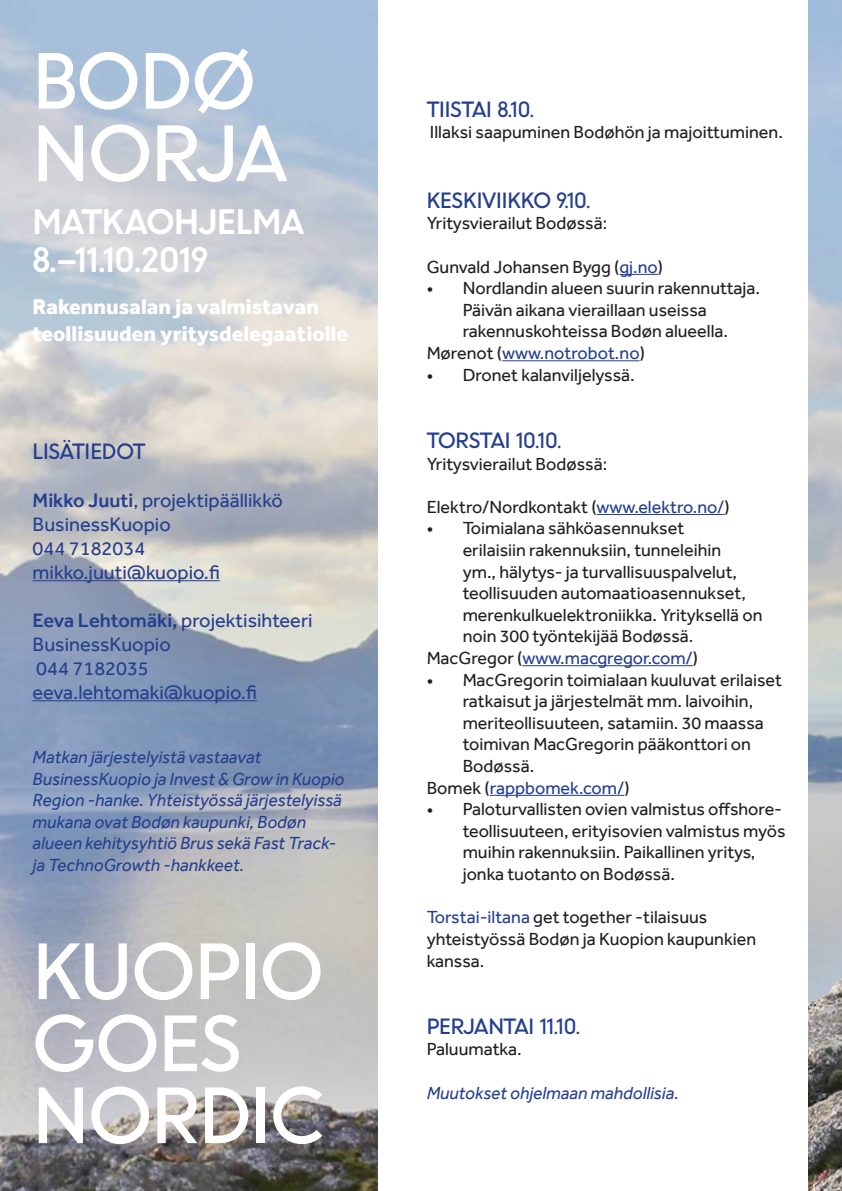
<style>
.page{position:relative;width:842px;height:1191px;background:#fff}
.page>*{position:absolute;margin:0;border:0;box-sizing:border-box;transform-origin:0 0}
.t1{font:500 72px "U8";letter-spacing:-.01em;color:#fff}
.t2{font:700 32px/38.4px "U8";color:#fff}
.t3{font:800 22px/26.4px "Effra";color:#fff}
.t4{font:20px "Effra";color:#253f8e}
.t5{font:500 20px "U8";letter-spacing:-.01em;color:#253f8e}
.t6{font:18px/21.6px "Effra";color:#231f20}
.t7{font:italic 18px/21.6px "Effra";color:#253f8e}
.t8{font:18px "Effra";color:#253f8e}
.s1{font-weight:500}
.s2{color:#253f8e}
.s3{color:#231f20}
</style>
<div class="page">
<img style="left:0;top:0;width:842px;height:1191px">
<div style="left:378px;top:0;width:430px;height:1191px;background:#fff"></div>
<hr style="left:619px;top:274px;width:39px;height:1px;background:#253f8e">
<hr style="left:502px;top:360px;width:138px;height:1px;background:#253f8e">
<hr style="left:597px;top:514px;width:127px;height:1px;background:#253f8e">
<hr style="left:522px;top:665px;width:171px;height:1px;background:#253f8e">
<hr style="left:490px;top:795px;width:134px;height:1px;background:#253f8e">
<hr style="left:33px;top:580px;width:187px;height:1px;background:#253f8e">
<hr style="left:33px;top:700px;width:224px;height:1px;background:#253f8e">
<p class="t1" style="left:33px;top:25px;width:224px">BODØ</p>
<p class="t1" style="left:33px;top:98px;width:256px">NORJA</p>
<p class="t2" style="left:33px;top:199px;width:273px">MATKAOHJELMA<br>8.–11.10.2019</p>
<p class="t3" style="left:33px;top:293px;width:317px">Rakennusalan ja valmistavan teollisuuden yritysdelegaatiolle</p>
<p class="t5" style="left:33px;top:435px;width:114px">LISÄTIEDOT</p>
<p class="t4" style="left:33px;top:488px;width:252px"><span class="s1">Mikko Juuti</span>, projektipäällikkö</p>
<p class="t4" style="left:33px;top:512px;width:140px">BusinessKuopio</p>
<p class="t4" style="left:33px;top:536px;width:114px">044 7182034</p>
<p class="t4" style="left:33px;top:560px;width:189px">mikko.juuti@kuopio.fi</p>
<p class="t4" style="left:33px;top:608px;width:282px"><span class="s1">Eeva Lehtomäki,</span> projektisihteeri</p>
<p class="t4" style="left:33px;top:632px;width:140px">BusinessKuopio</p>
<p class="t4" style="left:36px;top:656px;width:114px">044 7182035</p>
<p class="t4" style="left:33px;top:680px;width:226px">eeva.lehtomaki@kuopio.fi</p>
<p class="t7" style="left:33px;top:746px;width:313px">Matkan järjestelyistä vastaavat BusinessKuopio ja Invest &amp; Grow in Kuopio Region -hanke. Yhteistyössä järjestelyissä mukana ovat Bodøn kaupunki, Bodøn alueen kehitysyhtiö Brus sekä Fast Track&shy;ja TechnoGrowth -hankkeet.</p>
<p class="t1" style="left:33px;top:915px;width:292px">KUOPIO</p>
<p class="t1" style="left:33px;top:987px;width:211px">GOES</p>
<p class="t1" style="left:33px;top:1059px;width:292px">NORDIC</p>
<p class="t5" style="left:427px;top:93px;width:109px">TIISTAI 8.10.</p>
<p class="t6" style="left:430px;top:121px;width:354px">Illaksi saapuminen Bodøhön ja majoittuminen.</p>
<p class="t5" style="left:427px;top:185px;width:165px">KESKIVIIKKO 9.10.</p>
<p class="t6" style="left:427px;top:212px;width:182px">Yritysvierailut Bodøssä:</p>
<p class="t6" style="left:427px;top:256px;width:238px">Gunvald Johansen Bygg (<span class="s2">gj.no</span>)</p>
<p class="t6" style="left:463px;top:277px;width:299px;text-indent:-36px">• Nordlandin alueen suurin rakennuttaja.<br>Päivän aikana vieraillaan useissa rakennuskohteissa Bodøn alueella.</p>
<p class="t8" style="left:427px;top:342px;width:220px"><span class="s3">Mørenot (</span>www.notrobot.no<span class="s3">)</span></p>
<p class="t6" style="left:427px;top:364px;width:210px">• Dronet kalanviljelyssä.</p>
<p class="t5" style="left:427px;top:425px;width:136px">TORSTAI 10.10.</p>
<p class="t6" style="left:427px;top:452px;width:182px">Yritysvierailut Bodøssä:</p>
<p class="t6" style="left:427px;top:496px;width:305px">Elektro/Nordkontakt (<span class="s2">www.elektro.no/</span>)</p>
<p class="t6" style="left:463px;top:517px;width:301px;text-indent:-36px">• Toimialana sähköasennukset<br>erilaisiin rakennuksiin, tunneleihin<br>ym., hälytys- ja turvallisuuspalvelut, teollisuuden automaatioasennukset, merenkulkuelektroniikka. Yrityksellä on noin 300 työntekijää Bodøssä.</p>
<p class="t8" style="left:427px;top:647px;width:273px"><span class="s3">MacGregor (</span>www.macgregor.com/<span class="s3">)</span></p>
<p class="t6" style="left:463px;top:668px;width:321px;text-indent:-36px">• MacGregorin toimialaan kuuluvat erilaiset ratkaisut ja järjestelmät mm. laivoihin, meriteollisuuteen, satamiin. 30 maassa toimivan MacGregorin pääkonttori on Bodøssä.</p>
<p class="t8" style="left:427px;top:777px;width:204px"><span class="s3">Bomek (</span>rappbomek.com/<span class="s3">)</span></p>
<p class="t6" style="left:463px;top:798px;width:324px;text-indent:-36px">• Paloturvallisten ovien valmistus offshore&shy;teollisuuteen, erityisovien valmistus myös muihin rakennuksiin. Paikallinen yritys, jonka tuotanto on Bodøssä.</p>
<p class="t6" style="left:427px;top:906px;width:331px"><span class="s2">Torstai-iltana</span> get together -tilaisuus yhteistyössä Bodøn ja Kuopion kaupunkien kanssa.</p>
<p class="t5" style="left:427px;top:1010px;width:155px">PERJANTAI 11.10.</p>
<p class="t6" style="left:427px;top:1038px;width:97px">Paluumatka.</p>
<p class="t7" style="left:427px;top:1081px;width:254px">Muutokset ohjelmaan mahdollisia.</p>
</div>
